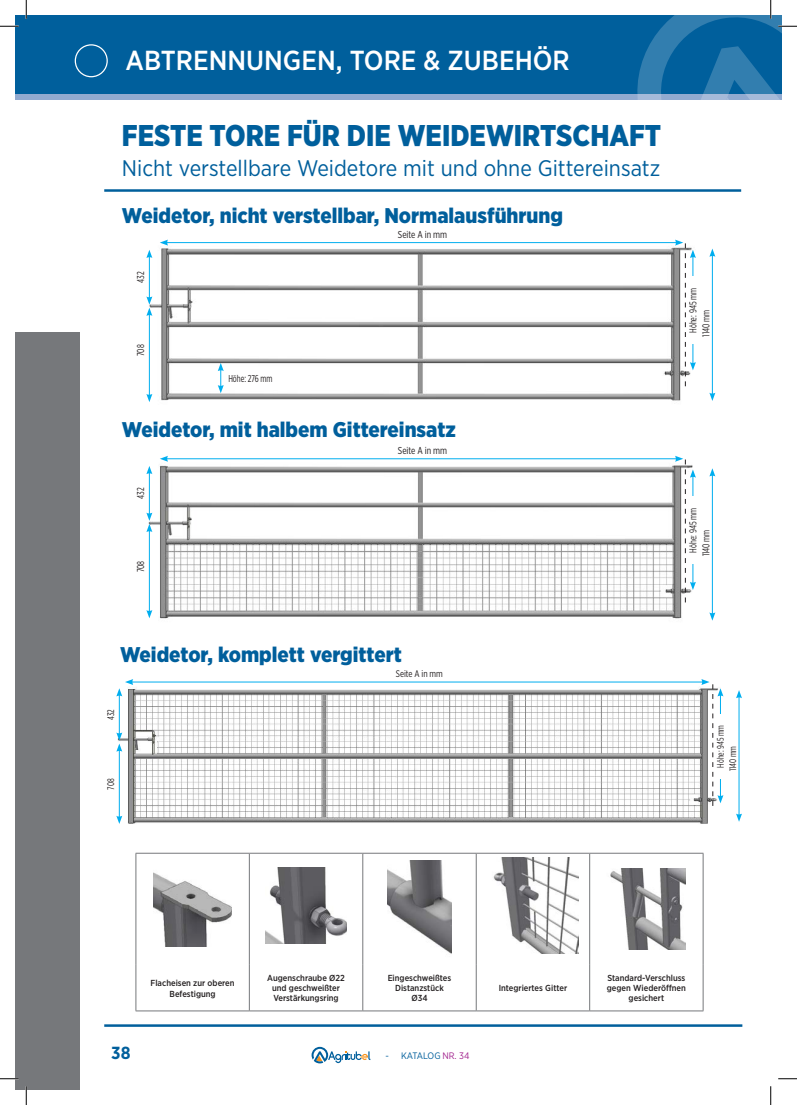
<style>
.page{position:relative;width:797px;height:1105px;background:#fff}
.page>*{position:absolute;margin:0;border:0;box-sizing:border-box;transform-origin:0 0}
.Grand_titre_Produit{font:900 30px "Gotham Narrow";color:#005f9c;scale:.96 1}
.t1{font:500 27.5px "Gotham Narrow";color:#fff}
.Grand_titre_Produit-2{font:22.5px "Gotham Narrow";color:#005f9c}
.Titre_du_schéma_de_l{font:900 21.25px "Gotham Narrow";color:#005f9c}
.t2{font:700 17.5px "Gotham Narrow";color:#005f9c}
.Petite_légende_schém{font:10px "Gotham X Narrow";color:#231f20;scale:.86 1}
.Petite_légende_schém-2{font:10px "Gotham X Narrow";color:#231f20}
.Petite_légende_schém-3{font:9.5px "Gotham X Narrow";color:#231f20;scale:.86 1}
.Petite_légende_schém-4{font:9.5px "Gotham X Narrow";color:#231f20}
.t3{font:9.38px "Gotham Narrow";letter-spacing:-.005em;color:#005f9c}
.Titre_photo_détail_p{font:500 8.75px/10px "Gotham Narrow";color:#231f20;text-align:center}
.s1{color:#a2238e}
</style>
<div class="page">
<div style="left:16px;top:16px;width:765px;height:84px;background:#91aad0"></div>
<div style="left:16px;top:16px;width:765px;height:78px;background:#005f9c"></div>
<div style="left:75px;top:44px;width:33px;height:33px;border:1px solid #fff;border-radius:50%"></div>
<hr style="left:104px;top:1024px;width:638px;height:3px;background:#005f9c">
<svg style="left:311px;top:1047px;width:59px;height:16px"></svg>
<hr style="left:104px;top:189px;width:637px;height:3px;background:#005f9c">
<hr style="left:136px;top:853px;width:113px;height:1px;background:#76787b">
<hr style="left:136px;top:853px;width:1px;height:112px;background:#76787b">
<hr style="left:249px;top:853px;width:114px;height:1px;background:#76787b">
<hr style="left:249px;top:853px;width:1px;height:112px;background:#76787b">
<hr style="left:363px;top:853px;width:113px;height:1px;background:#76787b">
<hr style="left:362px;top:853px;width:1px;height:112px;background:#76787b">
<hr style="left:476px;top:853px;width:113px;height:1px;background:#76787b">
<hr style="left:476px;top:853px;width:1px;height:112px;background:#76787b">
<hr style="left:589px;top:853px;width:114px;height:1px;background:#76787b">
<hr style="left:589px;top:853px;width:1px;height:112px;background:#76787b">
<hr style="left:702px;top:853px;width:1px;height:112px;background:#76787b">
<hr style="left:136px;top:965px;width:1px;height:45px;background:#76787b">
<hr style="left:249px;top:965px;width:1px;height:45px;background:#76787b">
<hr style="left:362px;top:965px;width:1px;height:45px;background:#76787b">
<hr style="left:476px;top:965px;width:1px;height:45px;background:#76787b">
<hr style="left:589px;top:965px;width:1px;height:45px;background:#76787b">
<hr style="left:702px;top:965px;width:1px;height:45px;background:#76787b">
<hr style="left:136px;top:1010px;width:113px;height:1px;background:#76787b">
<hr style="left:249px;top:1010px;width:114px;height:1px;background:#76787b">
<hr style="left:363px;top:1010px;width:113px;height:1px;background:#76787b">
<hr style="left:476px;top:1010px;width:113px;height:1px;background:#76787b">
<hr style="left:589px;top:1010px;width:114px;height:1px;background:#76787b">
<img style="left:154px;top:873px;width:78px;height:73px">
<img style="left:266px;top:867px;width:80px;height:76px">
<img style="left:387px;top:860px;width:64px;height:94px">
<img style="left:493px;top:857px;width:85px;height:96px">
<img style="left:610px;top:869px;width:76px;height:80px">
<img style="left:148px;top:239px;width:562px;height:162px">
<img style="left:146px;top:455px;width:540px;height:164px">
<svg style="left:218px;top:363px;width:6px;height:30px"></svg>
<hr style="left:166px;top:242px;width:511px;height:1px;background:#00aeef">
<svg style="left:160px;top:240px;width:8px;height:6px"></svg>
<hr style="left:166px;top:458px;width:511px;height:1px;background:#00aeef">
<svg style="left:160px;top:456px;width:8px;height:6px"></svg>
<hr style="left:149px;top:314px;width:1px;height:82px;background:#00aeef">
<svg style="left:146px;top:394px;width:6px;height:8px"></svg>
<hr style="left:149px;top:530px;width:1px;height:82px;background:#00aeef">
<svg style="left:146px;top:610px;width:6px;height:8px"></svg>
<hr style="left:149px;top:256px;width:1px;height:42px;background:#00aeef">
<svg style="left:146px;top:250px;width:6px;height:8px"></svg>
<svg style="left:146px;top:296px;width:6px;height:20px"></svg>
<hr style="left:149px;top:472px;width:1px;height:43px;background:#00aeef">
<svg style="left:146px;top:466px;width:6px;height:8px"></svg>
<svg style="left:146px;top:513px;width:6px;height:19px"></svg>
<hr style="left:712px;top:255px;width:1px;height:140px;background:#00aeef">
<svg style="left:709px;top:249px;width:6px;height:8px"></svg>
<svg style="left:709px;top:393px;width:6px;height:8px"></svg>
<hr style="left:712px;top:475px;width:1px;height:139px;background:#00aeef">
<svg style="left:709px;top:468px;width:6px;height:8px"></svg>
<svg style="left:709px;top:612px;width:6px;height:9px"></svg>
<svg style="left:675px;top:240px;width:21px;height:146px"></svg>
<svg style="left:675px;top:456px;width:21px;height:146px"></svg>
<div style="left:688px;top:277px;width:13px;height:67px;background:#fff"></div>
<div style="left:688px;top:496px;width:13px;height:68px;background:#fff"></div>
<img style="left:116px;top:688px;width:608px;height:136px">
<hr style="left:119px;top:750px;width:1px;height:68px;background:#00aeef">
<svg style="left:116px;top:816px;width:6px;height:8px"></svg>
<hr style="left:119px;top:694px;width:1px;height:40px;background:#00aeef">
<svg style="left:116px;top:732px;width:6px;height:20px"></svg>
<hr style="left:738px;top:696px;width:1px;height:119px;background:#00aeef">
<svg style="left:736px;top:690px;width:6px;height:8px"></svg>
<svg style="left:736px;top:813px;width:6px;height:9px"></svg>
<div style="left:716px;top:714px;width:12px;height:64px;background:#fff"></div>
<hr style="left:131px;top:682px;width:572px;height:1px;background:#00aeef">
<svg style="left:701px;top:679px;width:22px;height:127px"></svg>
<svg style="left:116px;top:679px;width:17px;height:17px"></svg>
<div style="left:16px;top:332px;width:64px;height:757px;background:#76787b"></div>
<svg style="left:0;top:25px;width:19px;height:2px"></svg>
<svg style="left:0;top:1078px;width:19px;height:1px"></svg>
<svg style="left:778px;top:1078px;width:19px;height:1px"></svg>
<svg style="left:25px;top:0;width:2px;height:19px"></svg>
<svg style="left:25px;top:1086px;width:2px;height:19px"></svg>
<svg style="left:631px;top:0;width:166px;height:100px"></svg>
<svg style="left:770px;top:1086px;width:1px;height:19px"></svg>
<h2 class="t1" style="left:125px;top:42px;width:446px">ABTRENNUNGEN, TORE &amp; ZUBEHÖR</h2>
<p class="Grand_titre_Produit" style="left:122px;top:116px;width:563px">FESTE TORE FÜR DIE WEIDEWIRTSCHAFT</p>
<p class="Grand_titre_Produit-2" style="left:122px;top:154px;width:540px">Nicht verstellbare Weidetore mit und ohne Gittereinsatz</p>
<p class="Titre_du_schéma_de_l" style="left:122px;top:201px;width:442px">Weidetor, nicht verstellbar, Normalausführung</p>
<p class="Petite_légende_schém" style="left:135px;top:283px;width:15px;rotate:-90deg">432</p>
<p class="Petite_légende_schém" style="left:135px;top:356px;width:15px;rotate:-90deg">708</p>
<p class="Petite_légende_schém" style="left:228px;top:372px;width:53px">Höhe: 276 mm</p>
<p class="Petite_légende_schém-2" style="left:398px;top:229px;width:51px">Seite A in mm</p>
<p class="Titre_du_schéma_de_l" style="left:122px;top:416px;width:335px">Weidetor, mit halbem Gittereinsatz</p>
<p class="Petite_légende_schém" style="left:135px;top:499px;width:15px;rotate:-90deg">432</p>
<p class="Petite_légende_schém" style="left:135px;top:572px;width:15px;rotate:-90deg">708</p>
<p class="Petite_légende_schém-2" style="left:398px;top:445px;width:51px">Seite A in mm</p>
<p class="Titre_du_schéma_de_l" style="left:120px;top:641px;width:283px">Weidetor, komplett vergittert</p>
<p class="Petite_légende_schém-3" style="left:105px;top:720px;width:14px;rotate:-90deg">432</p>
<p class="Petite_légende_schém-3" style="left:105px;top:790px;width:14px;rotate:-90deg">708</p>
<p class="Petite_légende_schém-4" style="left:396px;top:668px;width:49px">Seite A in mm</p>
<p class="Petite_légende_schém" style="left:687px;top:333px;width:54px;rotate:-90deg">Höhe: 945 mm</p>
<p class="Petite_légende_schém" style="left:700px;top:337px;width:32px;rotate:-90deg">1140 mm</p>
<p class="Petite_légende_schém" style="left:687px;top:553px;width:54px;rotate:-90deg">Höhe: 945 mm</p>
<p class="Petite_légende_schém" style="left:700px;top:556px;width:32px;rotate:-90deg">1140 mm</p>
<p class="Petite_légende_schém-3" style="left:714px;top:768px;width:51px;rotate:-90deg">Höhe: 945 mm</p>
<p class="Petite_légende_schém-3" style="left:727px;top:771px;width:31px;rotate:-90deg">1140 mm</p>
<p class="Titre_photo_détail_p" style="left:151px;top:977px;width:85px;line-height:11.2px">Flacheisen zur oberen<br>Befestigung</p>
<p class="Titre_photo_détail_p" style="left:267px;top:973px;width:79px">Augenschraube Ø22 und geschweißter<br>Verstärkungsring</p>
<p class="Titre_photo_détail_p" style="left:387px;top:973px;width:65px">Eingeschweißtes<br>Distanzstück<br>Ø34</p>
<p class="Titre_photo_détail_p" style="left:498px;top:983px;width:70px">Integriertes Gitter</p>
<p class="Titre_photo_détail_p" style="left:607px;top:973px;width:80px">Standard-Verschluss gegen Wiederöffnen gesichert</p>
<h3 class="t2" style="left:111px;top:1041px;width:21px">38</h3>
<p class="t3" style="left:385px;top:1050px;width:85px">- KATALOG <span class="s1">NR. 34</span></p>
</div>
